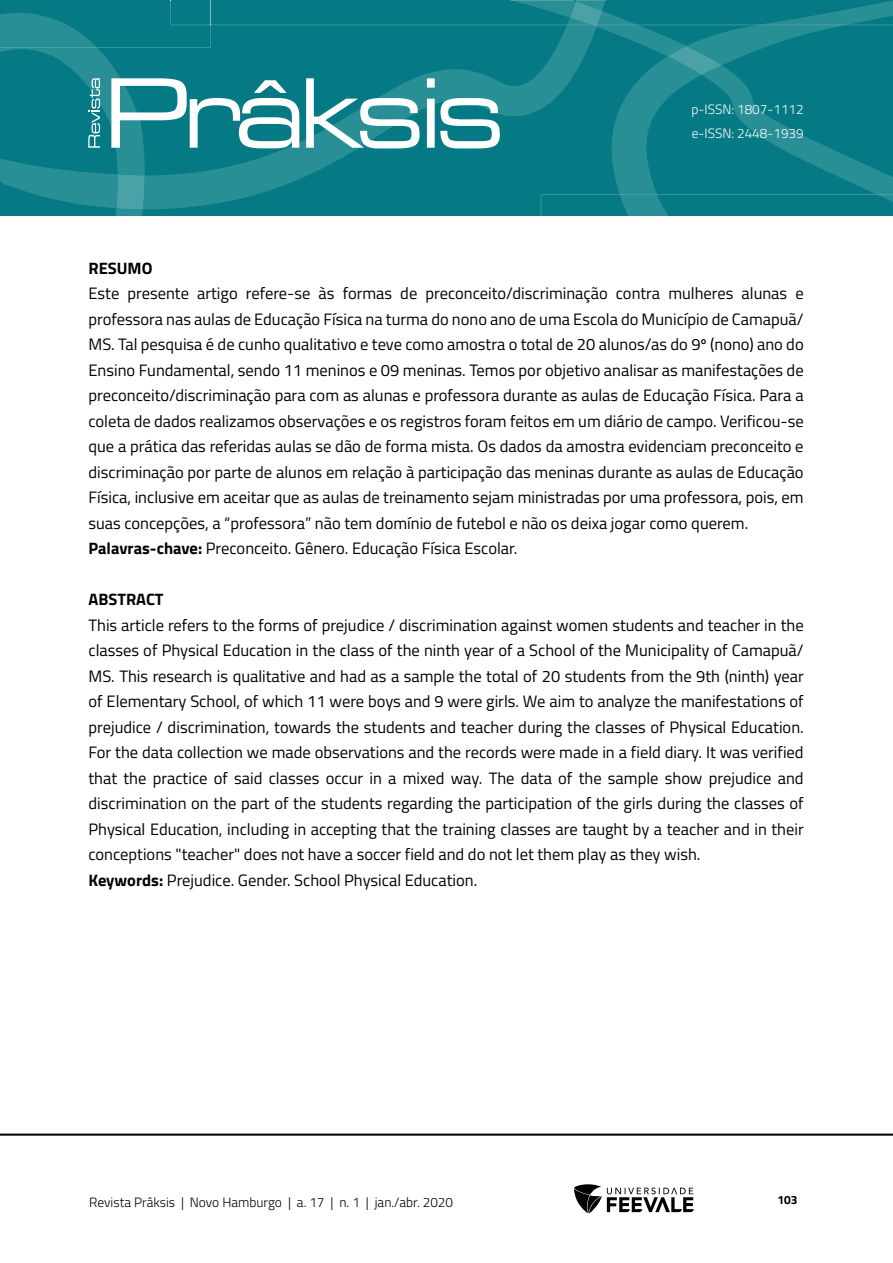
<style>
.page{position:relative;width:893px;height:1263px;background:#fff}
.page>*{position:absolute;margin:0;border:0;box-sizing:border-box;transform-origin:0 0}
.Resumo{font:16.5px/25.5px "Titillium Web";color:#000;text-align:justify}
.Resumo-2{font:700 16.5px "Titillium Web";color:#000}
.t1{font:300 13.5px "Titillium Web";color:#000}
.t2{font:300 13.5px/24px "Titillium Web";color:#fff}
.t3{font:700 12px "Titillium Web";color:#000}
.s1{font-weight:700}
</style>
<div class="page">
<hr style="left:0;top:1133px;width:893px;height:3px;background:#000">
<svg style="left:574px;top:1184px;width:120px;height:29px"></svg>
<svg style="left:0;top:0;width:893px;height:216px;background:#19858e"></svg>
<p class="t2" style="left:691px;top:97px;width:114px">p-ISSN: 1807-1112 e-ISSN: 2448-1939</p>
<p class="Resumo-2" style="left:88px;top:255px;width:66px">RESUMO</p>
<p class="Resumo" style="left:88px;top:280px;width:717px">Este presente artigo refere-se às formas de preconceito/discriminação contra mulheres alunas e professora nas aulas de Educação Física na turma do nono ano de uma Escola do Município de Camapuã/ MS. Tal pesquisa é de cunho qualitativo e teve como amostra o total de 20 alunos/as do 9º (nono) ano do Ensino Fundamental, sendo 11 meninos e 09 meninas. Temos por objetivo analisar as manifestações de preconceito/discriminação para com as alunas e professora durante as aulas de Educação Física. Para a coleta de dados realizamos observações e os registros foram feitos em um diário de campo. Verificou-se que a prática das referidas aulas se dão de forma mista. Os dados da amostra evidenciam preconceito e discriminação por parte de alunos em relação à participação das meninas durante as aulas de Educação Física, inclusive em aceitar que as aulas de treinamento sejam ministradas por uma professora, pois, em suas concepções, a “professora” não tem domínio de futebol e não os deixa jogar como querem.</p>
<p class="Resumo" style="left:88px;top:535px;width:430px"><span class="s1">Palavras-chave:</span> Preconceito. Gênero. Educação Física Escolar.</p>
<p class="Resumo-2" style="left:88px;top:587px;width:77px">ABSTRACT</p>
<p class="Resumo" style="left:88px;top:611px;width:717px">This article refers to the forms of prejudice / discrimination against women students and teacher in the classes of Physical Education in the class of the ninth year of a School of the Municipality of Camapuã/ MS. This research is qualitative and had as a sample the total of 20 students from the 9th (ninth) year of Elementary School, of which 11 were boys and 9 were girls. We aim to analyze the manifestations of prejudice / discrimination, towards the students and teacher during the classes of Physical Education.<br>For the data collection we made observations and the records were made in a field diary. It was verified that the practice of said classes occur in a mixed way. The data of the sample show prejudice and discrimination on the part of the students regarding the participation of the girls during the classes of Physical Education, including in accepting that the training classes are taught by a teacher and in their conceptions "teacher" does not have a soccer field and do not let them play as they wish.</p>
<p class="Resumo" style="left:88px;top:866px;width:390px"><span class="s1">Keywords:</span> Prejudice. Gender. School Physical Education.</p>
<p class="t1" style="left:89px;top:1192px;width:365px">Revista Prâksis | Novo Hamburgo | a. 17 | n. 1 | jan./abr. 2020</p>
<p class="t3" style="left:777px;top:1190px;width:22px">103</p>
</div>
